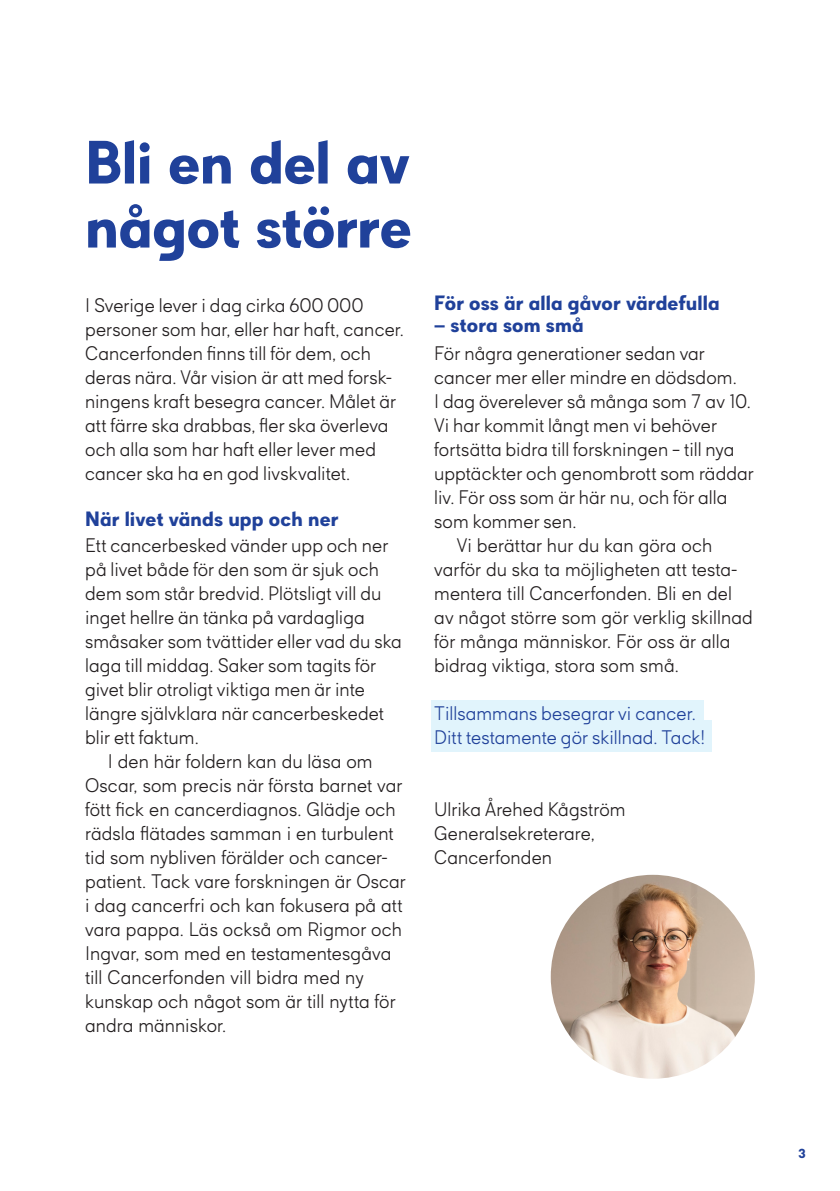
<style>
.page{position:relative;width:840px;height:1191px;background:#fff}
.page>*{position:absolute;margin:0;border:0;box-sizing:border-box;transform-origin:0 0}
.Rubrik_1{font:700 56px/64px "Cancerfonden Sans";letter-spacing:-.005em;color:#20419a}
.Rubrik_2{font:700 19px "Cancerfonden Sans";letter-spacing:.01em;color:#20419a}
.Bröd{font:300 18px/24px "Cancerfonden Sans";letter-spacing:.005em;color:#231f20}
.Bröd_-_indrag{font:300 18px/24px "Cancerfonden Sans";letter-spacing:.005em;color:#231f20}
.Bröd-2{font:300 18px "Cancerfonden Sans";letter-spacing:.005em;color:#20419a}
.t1{font:700 12px "Cancerfonden Sans";color:#20419a}
</style>
<div class="page">
<div style="left:431px;top:700px;width:272px;height:31px;background:#e1f4fc"></div>
<div style="left:431px;top:720px;width:280px;height:31px;background:#e1f4fc"></div>
<img style="left:550px;top:874px;width:204px;height:204px;border-radius:102px">
<p class="Rubrik_1" style="left:85px;top:131px;width:328px">Bli en del av något större</p>
<p class="Bröd" style="left:85px;top:294px;width:318px">I Sverige lever i dag cirka 600 000 personer som har, eller har haft, cancer.<br>Cancerfonden finns till för dem, och deras nära. Vår vision är att med forsk&shy;ningens kraft besegra cancer. Målet är att färre ska drabbas, fler ska överleva och alla som har haft eller lever med cancer ska ha en god livskvalitet.</p>
<p class="Rubrik_2" style="left:85px;top:506px;width:254px">När livet vänds upp och ner</p>
<p class="Bröd" style="left:85px;top:534px;width:318px">Ett cancerbesked vänder upp och ner på livet både för den som är sjuk och dem som står bredvid. Plötsligt vill du inget hellre än tänka på vardagliga småsaker som tvättider eller vad du ska laga till middag. Saker som tagits för givet blir otroligt viktiga men är inte längre självklara när cancerbeskedet blir ett faktum.</p>
<p class="Bröd_-_indrag" style="left:85px;top:750px;width:322px;text-indent:23px">I den här foldern kan du läsa om Oscar, som precis när första barnet var fött fick en cancerdiagnos. Glädje och rädsla flätades samman i en turbulent tid som nybliven förälder och cancer&shy;patient. Tack vare forskningen är Oscar i dag cancerfri och kan fokusera på att vara pappa. Läs också om Rigmor och Ingvar, som med en testamentesgåva till Cancerfonden vill bidra med ny kunskap och något som är till nytta för andra människor.</p>
<p class="Rubrik_2" style="left:434px;top:290px;width:287px">För oss är alla gåvor värdefulla</p>
<p class="Rubrik_2" style="left:434px;top:312px;width:151px">– stora som små</p>
<p class="Bröd" style="left:434px;top:342px;width:321px">För några generationer sedan var cancer mer eller mindre en dödsdom.<br>I dag överelever så många som 7 av 10.<br>Vi har kommit långt men vi behöver fortsätta bidra till forskningen – till nya upptäckter och genombrott som räddar liv. För oss som är här nu, och för alla som kommer sen.</p>
<p class="Bröd_-_indrag" style="left:434px;top:534px;width:320px;text-indent:23px">Vi berättar hur du kan göra och varför du ska ta möjligheten att testa&shy;mentera till Cancerfonden. Bli en del av något större som gör verklig skillnad för många människor. För oss är alla bidrag viktiga, stora som små.</p>
<p class="Bröd-2" style="left:434px;top:702px;width:260px">Tillsammans besegrar vi cancer.</p>
<p class="Bröd-2" style="left:434px;top:726px;width:272px">Ditt testamente gör skillnad. Tack!</p>
<p class="Bröd" style="left:434px;top:798px;width:193px">Ulrika Årehed Kågström</p>
<p class="Bröd" style="left:434px;top:822px;width:162px">Generalsekreterare,<br>Cancerfonden</p>
<p class="t1" style="left:797px;top:1144px;width:9px">3</p>
</div>
